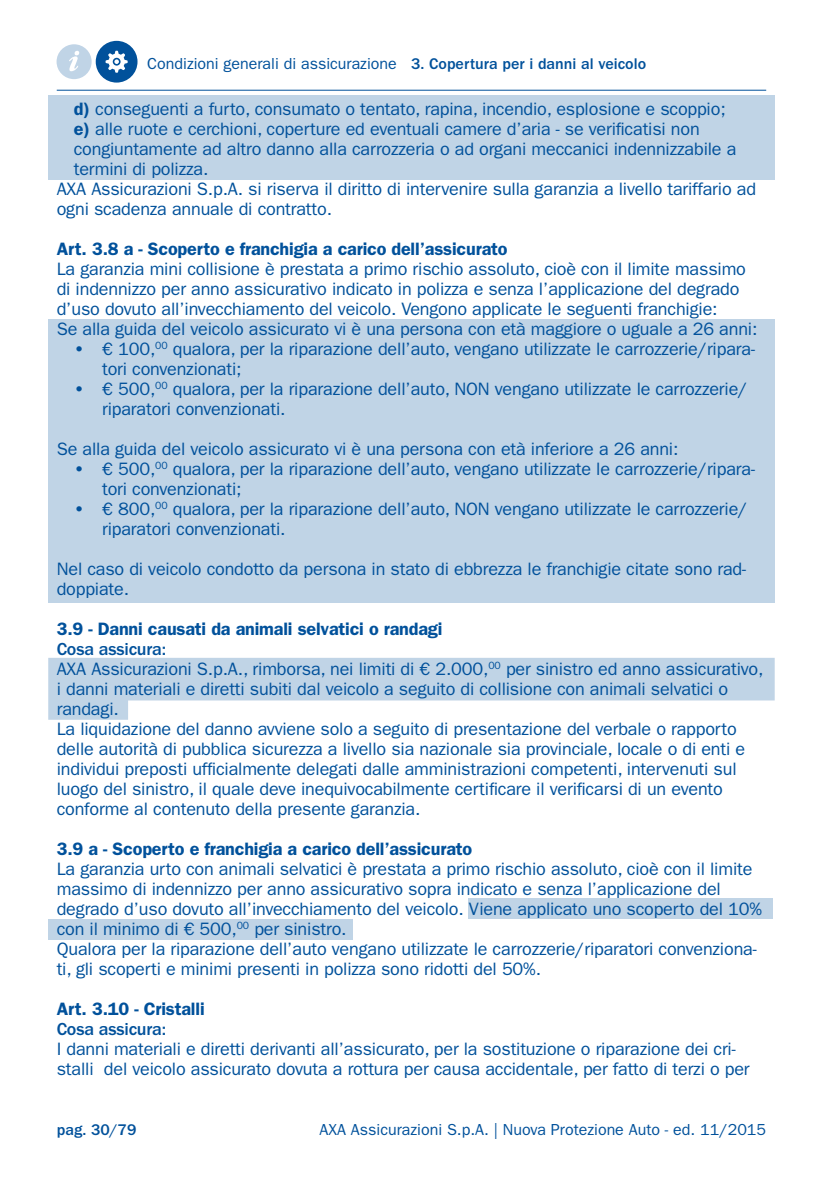
<style>
.page{position:relative;width:840px;height:1194px;background:#fff}
.page>*{position:absolute;margin:0;border:0;box-sizing:border-box;transform-origin:0 0}
.paragrafo_base_-_blu{font:18px/20px "ITC Franklin Gothic Std";letter-spacing:-.01em;color:#01519b}
.paragrafo_base_-_blu-2{font:600 18px "ITC Franklin Gothic Std";letter-spacing:-.01em;color:#01519b}
.paragrafo_base_-_blu-3{font:500 18px "ITC Franklin Gothic Std";letter-spacing:-.01em;color:#01519b}
.t1{font:16px "ITC Franklin Gothic Std";color:#01519b}
.t2{font:500 16px "ITC Franklin Gothic Std";color:#01519b}
.s1{font-weight:500}
.s2{font-weight:600}
</style>
<div class="page">
<hr style="left:57px;top:90px;width:708px;height:1px;background:#01519b">
<div style="left:96px;top:41px;width:41px;height:42px;background:#01519b;border-radius:50%"></div>
<svg style="left:105px;top:51px;width:23px;height:22px"></svg>
<div style="left:56px;top:44px;width:36px;height:35px;background:#c0d4e6;border-radius:50%"></div>
<svg style="left:69px;top:51px;width:10px;height:21px"></svg>
<div style="left:48px;top:95px;width:726px;height:85px;background:#c0d4e6"></div>
<div style="left:48px;top:319px;width:726px;height:283px;background:#c0d4e6"></div>
<div style="left:48px;top:919px;width:305px;height:20px;background:#c0d4e6"></div>
<div style="left:468px;top:899px;width:304px;height:20px;background:#c0d4e6"></div>
<svg style="left:48px;top:658px;width:726px;height:62px;fill:#c0d4e6"></svg>
<p class="t1" style="left:147px;top:54px;width:500px">Condizioni generali di assicurazione <span class="s1">3. Copertura per i danni al veicolo</span></p>
<p class="paragrafo_base_-_blu" style="left:74px;top:99px;width:653px"><span class="s2">d)</span> conseguenti a furto, consumato o tentato, rapina, incendio, esplosione e scoppio;</p>
<p class="paragrafo_base_-_blu" style="left:74px;top:119px;width:663px"><span class="s2">e)</span> alle ruote e cerchioni, coperture ed eventuali camere d’aria - se verificatisi non congiuntamente ad altro danno alla carrozzeria o ad organi meccanici indennizzabile a termini di polizza.</p>
<p class="paragrafo_base_-_blu" style="left:57px;top:179px;width:700px">AXA Assicurazioni S.p.A. si riserva il diritto di intervenire sulla garanzia a livello tariffario ad ogni scadenza annuale di contratto.</p>
<p class="paragrafo_base_-_blu-2" style="left:57px;top:238px;width:452px">Art. 3.8 a - Scoperto e franchigia a carico dell’assicurato</p>
<p class="paragrafo_base_-_blu" style="left:57px;top:259px;width:690px">La garanzia mini collisione è prestata a primo rischio assoluto, cioè con il limite massimo di indennizzo per anno assicurativo indicato in polizza e senza l’applicazione del degrado d’uso dovuto all’invecchiamento del veicolo. Vengono applicate le seguenti franchigie:</p>
<p class="paragrafo_base_-_blu" style="left:57px;top:319px;width:701px">Se alla guida del veicolo assicurato vi è una persona con età maggiore o uguale a 26 anni:</p>
<p class="paragrafo_base_-_blu" style="left:102px;top:339px;width:654px;text-indent:-28px"><span class="s2">•</span> € 100,<sup>00</sup> qualora, per la riparazione dell’auto, vengano utilizzate le carrozzerie/ripara&shy;tori convenzionati;</p>
<p class="paragrafo_base_-_blu" style="left:102px;top:379px;width:646px;text-indent:-28px"><span class="s2">•</span> € 500,<sup>00</sup> qualora, per la riparazione dell’auto, NON vengano utilizzate le carrozzerie/ riparatori convenzionati.</p>
<p class="paragrafo_base_-_blu" style="left:57px;top:439px;width:623px">Se alla guida del veicolo assicurato vi è una persona con età inferiore a 26 anni:</p>
<p class="paragrafo_base_-_blu" style="left:102px;top:459px;width:654px;text-indent:-28px"><span class="s2">•</span> € 500,<sup>00</sup> qualora, per la riparazione dell’auto, vengano utilizzate le carrozzerie/ripara&shy;tori convenzionati;</p>
<p class="paragrafo_base_-_blu" style="left:102px;top:499px;width:646px;text-indent:-28px"><span class="s2">•</span> € 800,<sup>00</sup> qualora, per la riparazione dell’auto, NON vengano utilizzate le carrozzerie/ riparatori convenzionati.</p>
<p class="paragrafo_base_-_blu" style="left:57px;top:559px;width:690px">Nel caso di veicolo condotto da persona in stato di ebbrezza le franchigie citate sono rad&shy;doppiate.</p>
<p class="paragrafo_base_-_blu-2" style="left:57px;top:618px;width:387px">3.9 - Danni causati da animali selvatici o randagi</p>
<p class="paragrafo_base_-_blu-3" style="left:57px;top:639px;width:111px">Cosa assicura:</p>
<p class="paragrafo_base_-_blu" style="left:57px;top:659px;width:708px">AXA Assicurazioni S.p.A., rimborsa, nei limiti di € 2.000,<sup>00</sup> per sinistro ed anno assicurativo, i danni materiali e diretti subiti dal veicolo a seguito di collisione con animali selvatici o randagi.</p>
<p class="paragrafo_base_-_blu" style="left:57px;top:719px;width:689px">La liquidazione del danno avviene solo a seguito di presentazione del verbale o rapporto delle autorità di pubblica sicurezza a livello sia nazionale sia provinciale, locale o di enti e individui preposti ufficialmente delegati dalle amministrazioni competenti, intervenuti sul luogo del sinistro, il quale deve inequivocabilmente certificare il verificarsi di un evento conforme al contenuto della presente garanzia.</p>
<p class="paragrafo_base_-_blu-2" style="left:57px;top:838px;width:417px">3.9 a - Scoperto e franchigia a carico dell’assicurato</p>
<p class="paragrafo_base_-_blu" style="left:57px;top:859px;width:706px">La garanzia urto con animali selvatici è prestata a primo rischio assoluto, cioè con il limite massimo di indennizzo per anno assicurativo sopra indicato e senza l’applicazione del degrado d’uso dovuto all’invecchiamento del veicolo. Viene applicato uno scoperto del 10% con il minimo di € 500,<sup>00</sup> per sinistro.</p>
<p class="paragrafo_base_-_blu" style="left:57px;top:939px;width:701px">Qualora per la riparazione dell’auto vengano utilizzate le carrozzerie/riparatori convenziona&shy;ti, gli scoperti e minimi presenti in polizza sono ridotti del 50%.</p>
<p class="paragrafo_base_-_blu-2" style="left:57px;top:998px;width:149px">Art. 3.10 - Cristalli</p>
<p class="paragrafo_base_-_blu-3" style="left:57px;top:1019px;width:111px">Cosa assicura:</p>
<p class="paragrafo_base_-_blu" style="left:57px;top:1039px;width:694px">I danni materiali e diretti derivanti all’assicurato, per la sostituzione o riparazione dei cri&shy;stalli del veicolo assicurato dovuta a rottura per causa accidentale, per fatto di terzi o per</p>
<p class="t2" style="left:57px;top:1121px;width:81px">pag. 30/79</p>
<p class="t1" style="left:319px;top:1120px;width:448px">AXA Assicurazioni S.p.A. | Nuova Protezione Auto - ed. 11/2015</p>
</div>
